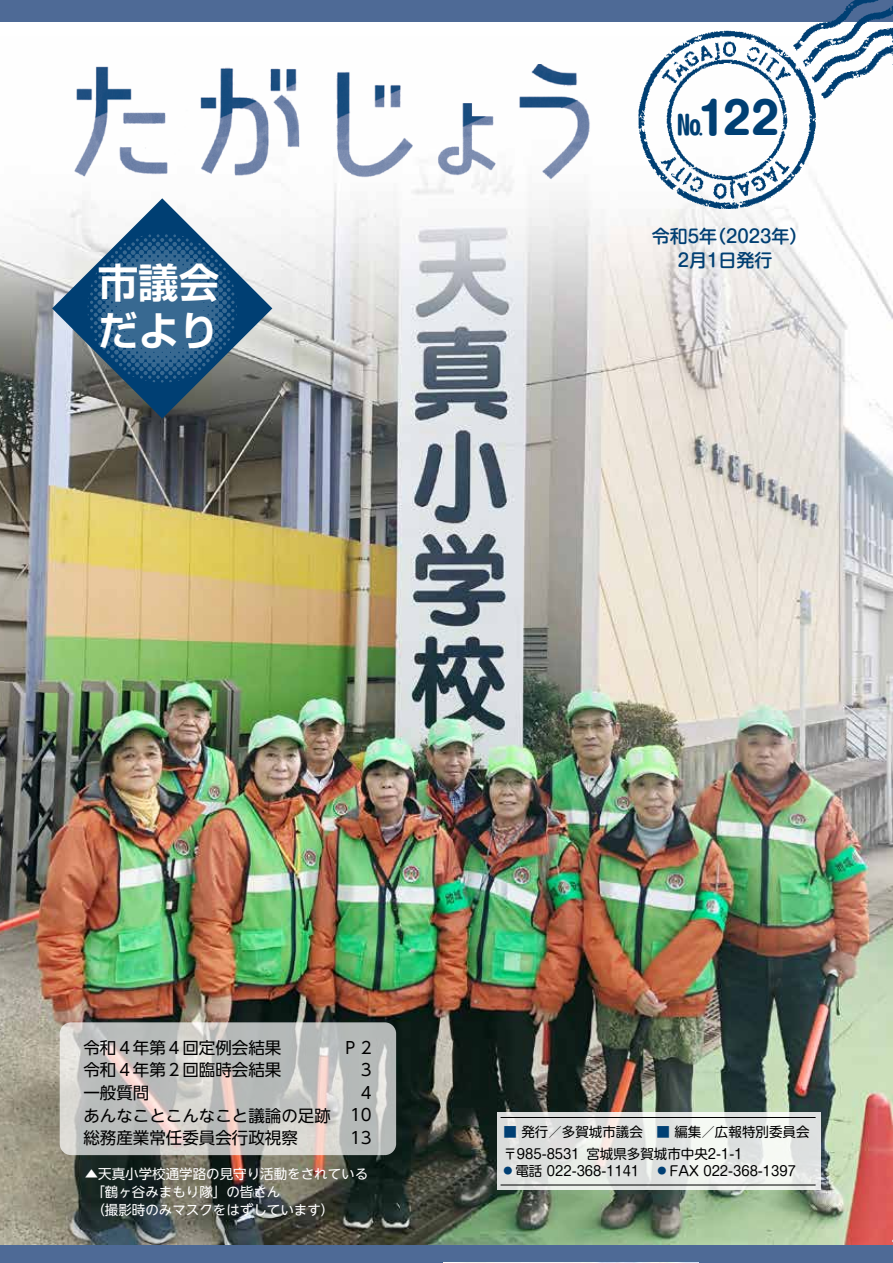
<style>
.page{position:relative;width:893px;height:1263px;background:#fff}
.page>*{position:absolute;margin:0;border:0;box-sizing:border-box;transform-origin:0 0}
.t1{font:700 43.5px "Shin M Go Pro";color:#003f73}
.t2{font:700 40.5px "Shin Go Pro De";color:#fff}
.t3{font:700 25.5px "Shin M Go Pro";color:#003f73}
.t4{font:500 18px "Shin M Go Upr";color:#003f73}
.t5{font:16.5px/22.5px "UD Shin Go NT Pro";color:#000}
.t6{font:13.5px/22.5px "Shin M Go Upr";color:#000}
.t7{font:13.5px/18px "UD Shin Go NT Pro";color:#fff}
.t8{font:9px "Shin M Go Upr";color:#003f73}
.s1{color:#003f73}
.s2{font-size:9px;color:#003f73}
</style>
<div class="page">
<div style="left:0;top:1242px;width:893px;height:21px;background:#4e6a96"></div>
<div style="left:0;top:0;width:893px;height:21px;background:#4e6a96"></div>
<img style="left:0;top:37px;width:893px;height:1207px">
<svg style="left:60px;top:1022px;width:336px;height:133px;background:#c5c4c1"></svg>
<svg style="left:52px;top:198px;width:220px;height:221px"></svg>
<svg style="left:88px;top:234px;width:149px;height:148px;background:#38668c"></svg>
<img style="left:635px;top:0;width:257px;height:209px">
<img style="left:70px;top:65px;width:523px;height:116px">
<svg style="left:497px;top:1112px;width:323px;height:77px;fill:#e1e2e1"></svg>
<hr style="left:501px;top:1117px;width:315px;height:1px;background:#000">
<hr style="left:501px;top:1184px;width:315px;height:1px;background:#000">
<img style="left:443px;top:1262px;width:256px;height:1px">
<h2 class="t2" style="left:98px;top:249px;width:123px">市議会</h2>
<h2 class="t2" style="left:98px;top:297px;width:123px">だより</h2>
<h1 class="t1" style="left:698px;top:83px;width:83px">122</h1>
<h3 class="t3" style="left:677px;top:105px;width:27px">No</h3>
<h3 class="t4" style="left:652px;top:221px;width:157px">令和5 （年 2023年(</h3>
<h3 class="t4" style="left:678px;top:245px;width:96px">2月1日発行</h3>
<p class="t5" style="left:83px;top:1036px;width:249px">令和４年第４回定例会結果<br>令和４年第２回臨時会結果<br>一般質問<br>あんなことこんなこと議論の足跡総務産業常任委員会行政視察</p>
<p class="t5" style="left:345px;top:1036px;width:28px;text-align:right">P 2<br>3<br>4<br>10<br>13</p>
<p class="t7" style="left:85px;top:1164px;width:285px">▲天真小学校通学路の見守り活動をされている　「鶴ヶ谷みまもり隊」の皆さん<br>　（撮影時のみマスクをはずしています(</p>
<p class="t6" style="left:586px;top:1120px;width:225px;text-indent:-83px"><span class="s1">■</span> 発行／多賀城市議会　<span class="s1">■</span> 編集／広報特別委員会宮城県多賀城市中央2-1-1</p>
<p class="t6" style="left:515px;top:1145px;width:282px;line-height:16.5px;text-indent:-12px">〒985-8531<br>電話 022-368-1141　 <span class="s2">●</span> FAX 022-368-1397</p>
<p class="t8" style="left:503px;top:1163px;width:10px">●</p>
</div>
